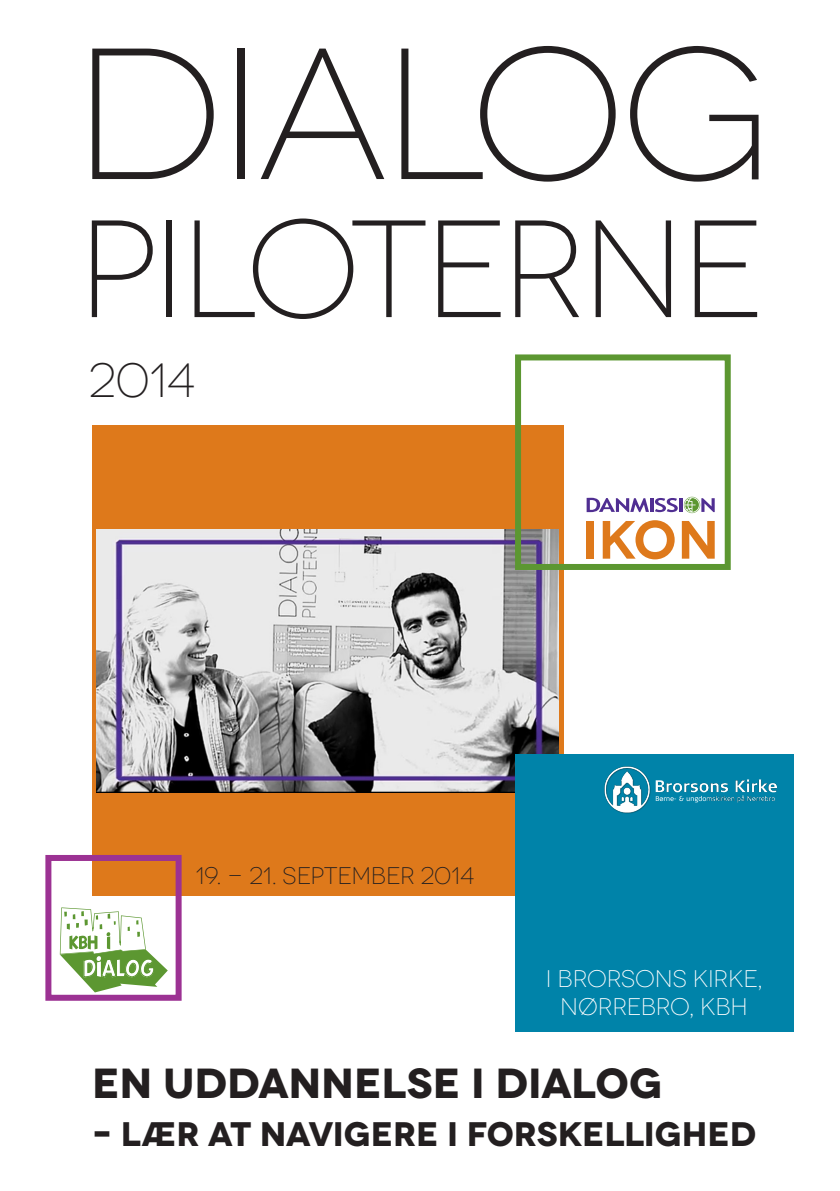
<style>
.page{position:relative;width:840px;height:1191px;background:#fff}
.page>*{position:absolute;margin:0;border:0;box-sizing:border-box;transform-origin:0 0}
.t1{font:300 186.4px "Novecentowide";letter-spacing:-.04em;color:#231f20}
.t2{font:300 138px "Novecentowide";letter-spacing:-.035em;color:#231f20}
.t3{font:600 53.8px "Novecentowide";color:#de791b}
.t4{font:300 48px "Novecentowide";color:#231f20}
.t5{font:700 42px "Novecentowide";letter-spacing:-.005em;color:#231f20}
.t6{font:700 34px "Novecentowide";letter-spacing:-.01em;color:#231f20}
.t7{font:300 24px/28px "Novecentowide";letter-spacing:-.015em;color:#fff;text-align:center}
.t8{font:300 24px "Novecentowide";letter-spacing:-.01em;color:#231f20}
.t9{font:700 19.6px "Tintin";color:#fff}
</style>
<div class="page">
<div style="left:92px;top:425px;width:471px;height:471px;background:#de791b"></div>
<img style="left:97px;top:529px;width:461px;height:263px">
<div style="left:514px;top:354px;width:216px;height:216px;border:6px solid #5c9731"></div>
<div style="left:514px;top:754px;width:278px;height:278px;background:#0083a9"></div>
<div style="left:45px;top:855px;width:136px;height:145px;border:6px solid #9c3293"></div>
<svg style="left:586px;top:498px;width:62px;height:14px"></svg>
<svg style="left:650px;top:498px;width:3px;height:14px"></svg>
<svg style="left:655px;top:498px;width:22px;height:14px"></svg>
<hr style="left:679px;top:498px;width:3px;height:14px;background:#502e92">
<svg style="left:683px;top:497px;width:31px;height:16px"></svg>
<img style="left:604px;top:766px;width:172px;height:47px">
<svg style="left:60px;top:907px;width:108px;height:85px"></svg>
<p class="t1" style="left:73px;top:8px;width:697px">DIALOG</p>
<p class="t2" style="left:78px;top:190px;width:688px">PILOTERNE</p>
<p class="t4" style="left:89px;top:353px;width:108px">2014</p>
<p class="t3" style="left:582px;top:507px;width:138px">ikon</p>
<p class="t9" style="left:84px;top:957px;width:72px">D ALOG</p>
<p class="t8" style="left:195px;top:862px;width:280px">19. - 21. SEPTEMBER 2014</p>
<p class="t7" style="left:545px;top:965px;width:218px">I BRORSONS KIRKE,<br>NØRREBRO, KBH</p>
<p class="t5" style="left:92px;top:1056px;width:571px">EN UDDANNELSE I DIALOG</p>
<p class="t6" style="left:92px;top:1112px;width:665px">– LÆR AT NAVIGERE I FORSKELLIGHED</p>
</div>
